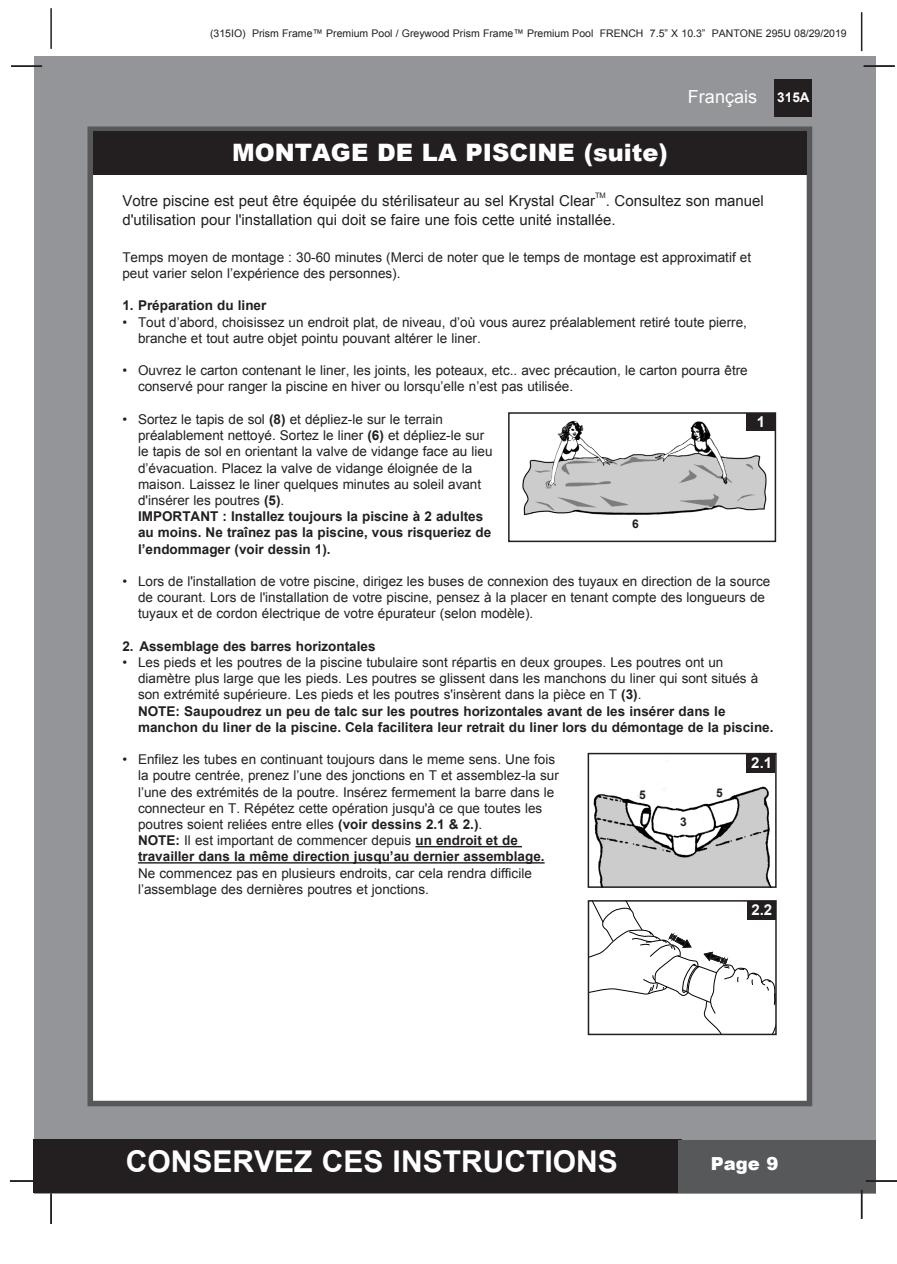
<style>
.page{position:relative;width:897px;height:1264px;background:#fff}
.page>*{position:absolute;margin:0;border:0;box-sizing:border-box;transform-origin:0 0}
.t1{font:700 30px "Arial";color:#fff}
.t2{font:900 24px "Arial";color:#fff}
.t3{font:18px "Arial";color:#fff}
.t4{font:900 18px "Arial";color:#fff}
.t5{font:15px/18.8px "Arial";color:#231f20}
.t6{font:700 15px "Arial";color:#fff}
.t7{font:13.5px/16.2px "Arial";color:#231f20}
.t8{font:700 13.5px/16.2px "Arial";color:#231f20}
.t9{font:700 13.5px "Arial";color:#fff}
.t10{font:700 12px "Arial";color:#231f20}
.t11{font:10.5px "Arial";color:#231f20}
.t12{font:7.5px "Arial";color:#231f20}
.s1{font-weight:700}
</style>
<div class="page">
<div style="left:34px;top:56px;width:841px;height:1137px;background:#939598"></div>
<div style="left:774px;top:79px;width:38px;height:38px;background:#231f20"></div>
<hr style="left:50px;top:8px;width:2px;height:41px;background:#231f20">
<hr style="left:860px;top:12px;width:2px;height:39px;background:#231f20">
<div style="left:33px;top:1140px;width:648px;height:53px;background:#231f20"></div>
<div style="left:678px;top:1140px;width:197px;height:53px;background:#57585a"></div>
<div style="left:87px;top:126px;width:725px;height:980px;background:#fff;border:6px solid #57585a"></div>
<div style="left:93px;top:131px;width:713px;height:44px;background:#231f20"></div>
<hr style="left:863px;top:65px;width:31px;height:2px;background:#231f20">
<hr style="left:865px;top:1180px;width:31px;height:1px;background:#231f20">
<hr style="left:860px;top:1189px;width:2px;height:30px;background:#231f20">
<hr style="left:50px;top:1193px;width:2px;height:31px;background:#231f20">
<hr style="left:10px;top:1180px;width:31px;height:1px;background:#231f20">
<hr style="left:11px;top:65px;width:31px;height:2px;background:#231f20">
<hr style="left:415px;top:846px;width:107px;height:1px;background:#231f20">
<hr style="left:138px;top:862px;width:406px;height:1px;background:#231f20">
<img style="left:522px;top:420px;width:245px;height:96px">
<div style="left:508px;top:412px;width:268px;height:130px;border:2px solid #231f20"></div>
<div style="left:746px;top:413px;width:28px;height:18px;background:#231f20"></div>
<img style="left:593px;top:761px;width:180px;height:124px">
<div style="left:587px;top:753px;width:189px;height:135px;border:2px solid #231f20"></div>
<div style="left:746px;top:754px;width:29px;height:18px;background:#231f20"></div>
<svg style="left:590px;top:903px;width:183px;height:129px"></svg>
<div style="left:587px;top:900px;width:189px;height:135px;border:2px solid #231f20"></div>
<div style="left:746px;top:901px;width:29px;height:18px;background:#231f20"></div>
<p class="t11" style="left:210px;top:27px;width:638px">(315IO) Prism Frame™ Premium Pool / Greywood Prism Frame™ Premium Pool FRENCH 7.5” X 10.3” PANTONE 295U 08/29/2019</p>
<h3 class="t3" style="left:688px;top:85px;width:71px">Français</h3>
<p class="t9" style="left:777px;top:88px;width:34px">315A</p>
<p class="t2" style="left:232px;top:135px;width:437px">MONTAGE DE LA PISCINE (suite)</p>
<p class="t5" style="left:122px;top:191px;width:474px">Votre piscine est peut être équipée du stérilisateur au sel Krystal Clear</p>
<p class="t12" style="left:595px;top:191px;width:12px">TM</p>
<p class="t5" style="left:122px;top:191px;width:643px;text-indent:483px">. Consultez son manuel d'utilisation pour l'installation qui doit se faire une fois cette unité installée.</p>
<p class="t7" style="left:122px;top:249px;width:630px">Temps moyen de montage : 30-60 minutes (Merci de noter que le temps de montage est approximatif et peut varier selon l’expérience des personnes).</p>
<p class="t8" style="left:122px;top:298px;width:145px">1. Préparation du liner</p>
<p class="t7" style="left:138px;top:314px;width:610px;text-indent:-16px">• Tout d’abord, choisissez un endroit plat, de niveau, d’où vous aurez préalablement retiré toute pierre, branche et tout autre objet pointu pouvant altérer le liner.</p>
<p class="t7" style="left:138px;top:362px;width:611px;text-indent:-16px">• Ouvrez le carton contenant le liner, les joints, les poteaux, etc.. avec précaution, le carton pourra être conservé pour ranger la piscine en hiver ou lorsqu’elle n’est pas utilisée.</p>
<p class="t7" style="left:122px;top:411px;width:322px">• Sortez le tapis de sol <span class="s1">(8)</span> et dépliez-le sur le terrain</p>
<p class="t7" style="left:138px;top:427px;width:347px">préalablement nettoyé. Sortez le liner <span class="s1">(6)</span> et dépliez-le sur</p>
<p class="t7" style="left:138px;top:443px;width:356px">le tapis de sol en orientant la valve de vidange face au lieu</p>
<p class="t7" style="left:138px;top:460px;width:335px">d’évacuation. Placez la valve de vidange éloignée de la</p>
<p class="t7" style="left:138px;top:476px;width:344px">maison. Laissez le liner quelques minutes au soleil avant</p>
<p class="t7" style="left:138px;top:492px;width:148px">d'insérer les poutres <span class="s1">(5)</span>.</p>
<p class="t8" style="left:138px;top:509px;width:355px">IMPORTANT : Installez toujours la piscine à 2 adultes au moins. Ne traînez pas la piscine, vous risqueriez de l’endommager (voir dessin 1).</p>
<p class="t7" style="left:138px;top:573px;width:633px;text-indent:-16px">• Lors de l'installation de votre piscine, dirigez les buses de connexion des tuyaux en direction de la source de courant. Lors de l'installation de votre piscine, pensez à la placer en tenant compte des longueurs de tuyaux et de cordon électrique de votre épurateur (selon modèle).</p>
<p class="t8" style="left:122px;top:638px;width:254px">2. Assemblage des barres horizontales</p>
<p class="t7" style="left:122px;top:654px;width:602px">• Les pieds et les poutres de la piscine tubulaire sont répartis en deux groupes. Les poutres ont un</p>
<p class="t7" style="left:138px;top:670px;width:621px">diamètre plus large que les pieds. Les poutres se glissent dans les manchons du liner qui sont situés à son extrémité supérieure. Les pieds et les poutres s'insèrent dans la pièce en T <span class="s1">(3)</span>.</p>
<p class="t8" style="left:138px;top:703px;width:589px">NOTE: Saupoudrez un peu de talc sur les poutres horizontales avant de les insérer dans le</p>
<p class="t8" style="left:138px;top:719px;width:637px">manchon du liner de la piscine. Cela facilitera leur retrait du liner lors du démontage de la piscine.</p>
<p class="t7" style="left:122px;top:751px;width:434px">• Enfilez les tubes en continuant toujours dans le meme sens. Une fois</p>
<p class="t7" style="left:138px;top:767px;width:422px">la poutre centrée, prenez l’une des jonctions en T et assemblez-la sur</p>
<p class="t7" style="left:138px;top:784px;width:418px">l’une des extrémités de la poutre. Insérez fermement la barre dans le</p>
<p class="t7" style="left:138px;top:800px;width:406px">connecteur en T. Répétez cette opération jusqu'à ce que toutes les</p>
<p class="t7" style="left:138px;top:816px;width:346px">poutres soient reliées entre elles <span class="s1">(voir dessins 2.1 &amp; 2.)</span>.</p>
<p class="t7" style="left:138px;top:832px;width:381px"><span class="s1">NOTE:</span> Il est important de commencer depuis <span class="s1">un endroit et de</span></p>
<p class="t8" style="left:138px;top:849px;width:408px">travailler dans la même direction jusqu’au dernier assemblage.</p>
<p class="t7" style="left:138px;top:865px;width:395px">Ne commencez pas en plusieurs endroits, car cela rendra difficile</p>
<p class="t7" style="left:138px;top:881px;width:292px">l’assemblage des dernières poutres et jonctions.</p>
<p class="t6" style="left:756px;top:412px;width:10px">1</p>
<p class="t10" style="left:632px;top:516px;width:8px">6</p>
<p class="t6" style="left:751px;top:753px;width:22px">2.1</p>
<p class="t10" style="left:716px;top:784px;width:8px">5</p>
<p class="t10" style="left:639px;top:786px;width:8px">5</p>
<p class="t10" style="left:680px;top:814px;width:8px">3</p>
<h1 class="t1" style="left:126px;top:1141px;width:493px">CONSERVEZ CES INSTRUCTIONS</h1>
<p class="t6" style="left:751px;top:900px;width:22px">2.2</p>
<h3 class="t4" style="left:710px;top:1150px;width:69px">Page 9</h3>
</div>
